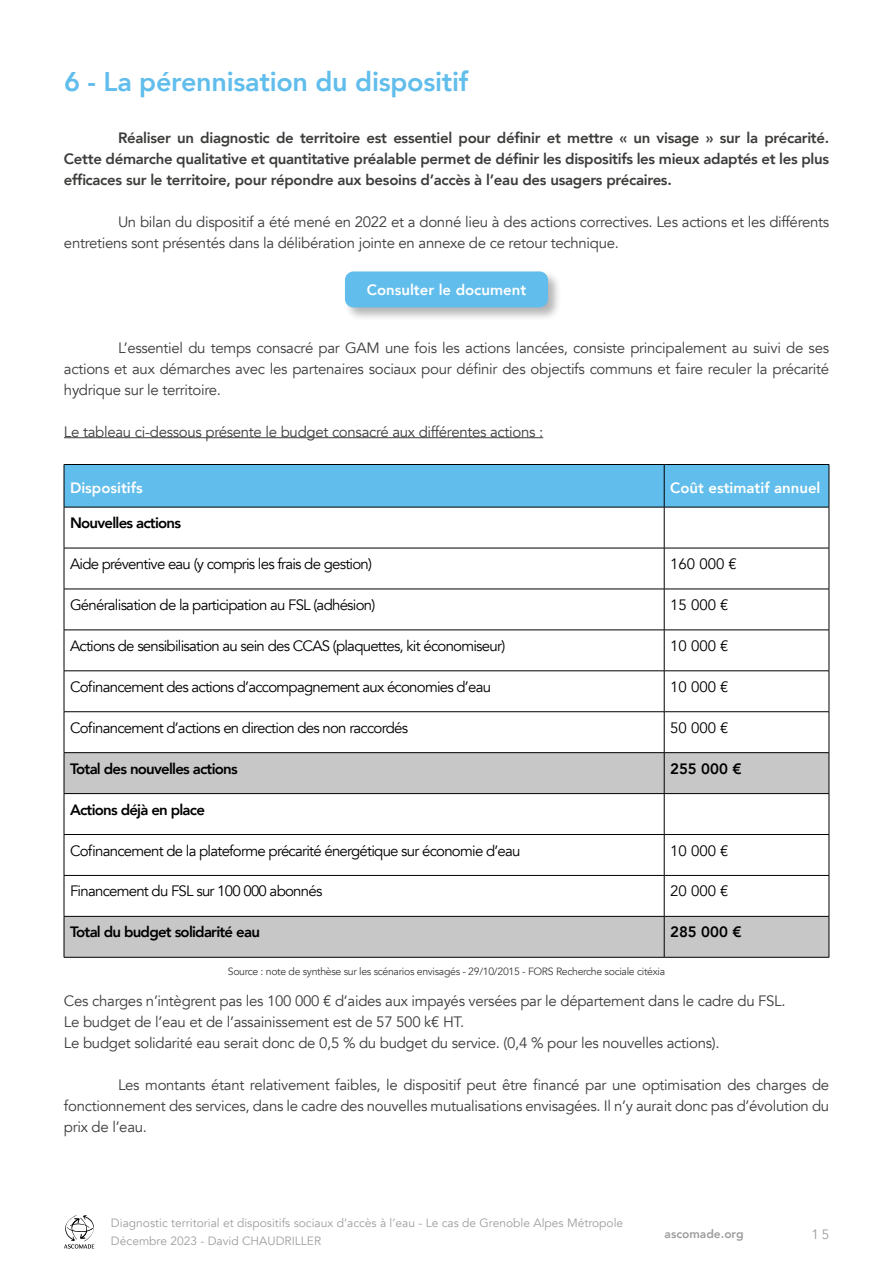
<style>
.page{position:relative;width:893px;height:1263px;background:#fff}
.page>*{position:absolute;margin:0;border:0;box-sizing:border-box;transform-origin:0 0}
.t1{font:800 27px "Avenir";letter-spacing:-.01em;color:#61bdeb}
.t2{font:15px/21px "Avenir";letter-spacing:-.02em;color:#3c3c3b}
.t3{font:15px "Avenir";letter-spacing:-.05em;color:#000}
.t4{font:800 15px/21px "Avenir";letter-spacing:-.02em;color:#3c3c3b;text-align:justify}
.t5{font:800 15px "Avenir";letter-spacing:-.05em;color:#000}
.t6{font:800 15px "Avenir";color:#fff}
.t7{font:13.5px "Avenir";color:#9e9e9e}
.t8{font:12px/18px "Avenir";color:#9e9e9e}
.t9{font:800 12px "Avenir";color:#9e9e9e}
.t10{font:10.5px "Avenir";letter-spacing:-.03em;color:#3c3c3b}
</style>
<div class="page">
<svg style="left:64px;top:1215px;width:30px;height:33px"></svg>
<hr style="left:64px;top:437px;width:479px;height:1px;background:#3c3c3b">
<div style="left:65px;top:465px;width:764px;height:42px;background:#61bdeb"></div>
<svg style="left:65px;top:753px;width:764px;height:204px"></svg>
<hr style="left:64px;top:464px;width:600px;height:1px;background:#000">
<hr style="left:64px;top:465px;width:1px;height:42px;background:#000">
<hr style="left:664px;top:464px;width:165px;height:1px;background:#000">
<hr style="left:664px;top:465px;width:1px;height:42px;background:#000">
<hr style="left:829px;top:465px;width:1px;height:42px;background:#000">
<hr style="left:64px;top:507px;width:600px;height:1px;background:#000">
<hr style="left:64px;top:507px;width:1px;height:41px;background:#000">
<hr style="left:664px;top:507px;width:165px;height:1px;background:#000">
<hr style="left:664px;top:507px;width:1px;height:41px;background:#000">
<hr style="left:829px;top:507px;width:1px;height:41px;background:#000">
<hr style="left:64px;top:548px;width:600px;height:1px;background:#000">
<hr style="left:64px;top:548px;width:1px;height:41px;background:#000">
<hr style="left:664px;top:548px;width:165px;height:1px;background:#000">
<hr style="left:664px;top:548px;width:1px;height:41px;background:#000">
<hr style="left:829px;top:548px;width:1px;height:41px;background:#000">
<hr style="left:64px;top:589px;width:600px;height:1px;background:#000">
<hr style="left:64px;top:589px;width:1px;height:41px;background:#000">
<hr style="left:664px;top:589px;width:165px;height:1px;background:#000">
<hr style="left:664px;top:589px;width:1px;height:41px;background:#000">
<hr style="left:829px;top:589px;width:1px;height:41px;background:#000">
<hr style="left:64px;top:630px;width:600px;height:1px;background:#000">
<hr style="left:64px;top:630px;width:1px;height:41px;background:#000">
<hr style="left:664px;top:630px;width:165px;height:1px;background:#000">
<hr style="left:664px;top:630px;width:1px;height:41px;background:#000">
<hr style="left:829px;top:630px;width:1px;height:41px;background:#000">
<hr style="left:64px;top:670px;width:600px;height:1px;background:#000">
<hr style="left:64px;top:671px;width:1px;height:40px;background:#000">
<hr style="left:664px;top:670px;width:165px;height:1px;background:#000">
<hr style="left:664px;top:671px;width:1px;height:40px;background:#000">
<hr style="left:829px;top:671px;width:1px;height:40px;background:#000">
<hr style="left:64px;top:711px;width:600px;height:1px;background:#000">
<hr style="left:64px;top:712px;width:1px;height:40px;background:#000">
<hr style="left:664px;top:711px;width:165px;height:1px;background:#000">
<hr style="left:664px;top:712px;width:1px;height:40px;background:#000">
<hr style="left:829px;top:712px;width:1px;height:40px;background:#000">
<hr style="left:64px;top:752px;width:600px;height:1px;background:#000">
<hr style="left:64px;top:753px;width:1px;height:40px;background:#000">
<hr style="left:664px;top:752px;width:165px;height:1px;background:#000">
<hr style="left:664px;top:753px;width:1px;height:40px;background:#000">
<hr style="left:829px;top:753px;width:1px;height:40px;background:#000">
<hr style="left:64px;top:793px;width:600px;height:1px;background:#000">
<hr style="left:64px;top:794px;width:1px;height:40px;background:#000">
<hr style="left:664px;top:793px;width:165px;height:1px;background:#000">
<hr style="left:664px;top:794px;width:1px;height:40px;background:#000">
<hr style="left:829px;top:794px;width:1px;height:40px;background:#000">
<hr style="left:64px;top:834px;width:600px;height:1px;background:#000">
<hr style="left:64px;top:835px;width:1px;height:40px;background:#000">
<hr style="left:664px;top:834px;width:165px;height:1px;background:#000">
<hr style="left:664px;top:835px;width:1px;height:40px;background:#000">
<hr style="left:829px;top:835px;width:1px;height:40px;background:#000">
<hr style="left:64px;top:875px;width:600px;height:1px;background:#000">
<hr style="left:64px;top:876px;width:1px;height:40px;background:#000">
<hr style="left:664px;top:875px;width:165px;height:1px;background:#000">
<hr style="left:664px;top:876px;width:1px;height:40px;background:#000">
<hr style="left:829px;top:876px;width:1px;height:40px;background:#000">
<hr style="left:64px;top:916px;width:600px;height:1px;background:#000">
<hr style="left:64px;top:916px;width:1px;height:41px;background:#000">
<hr style="left:664px;top:916px;width:165px;height:1px;background:#000">
<hr style="left:664px;top:916px;width:1px;height:41px;background:#000">
<hr style="left:829px;top:916px;width:1px;height:41px;background:#000">
<hr style="left:64px;top:957px;width:600px;height:1px;background:#000">
<hr style="left:664px;top:957px;width:165px;height:1px;background:#000">
<div style="left:343px;top:269px;width:219px;height:52px;background:#000;opacity:.3"></div>
<div style="left:345px;top:271px;width:203px;height:36px;background:#61bdeb;border-radius:9px"></div>
<h1 class="t1" style="left:64px;top:60px;width:406px">6 - La pérennisation du dispositif</h1>
<p class="t4" style="left:64px;top:127px;width:767px;text-indent:54px">Réaliser un diagnostic de territoire est essentiel pour définir et mettre « un visage » sur la précarité.<br>Cette démarche qualitative et quantitative préalable permet de définir les dispositifs les mieux adaptés et les plus efficaces sur le territoire, pour répondre aux besoins d’accès à l’eau des usagers précaires.</p>
<p class="t2" style="left:64px;top:211px;width:767px;text-indent:54px">Un bilan du dispositif a été mené en 2022 et a donné lieu à des actions correctives. Les actions et les différents entretiens sont présentés dans la délibération jointe en annexe de ce retour technique.</p>
<p class="t6" style="left:367px;top:278px;width:161px">Consulter le document</p>
<p class="t2" style="left:64px;top:337px;width:767px;text-align:justify;text-indent:54px">L’essentiel du temps consacré par GAM une fois les actions lancées, consiste principalement au suivi de ses actions et aux démarches avec les partenaires sociaux pour définir des objectifs communs et faire reculer la précarité hydrique sur le territoire.</p>
<p class="t2" style="left:64px;top:421px;width:481px">Le tableau ci-dessous présente le budget consacré aux différentes actions :</p>
<p class="t6" style="left:70px;top:476px;width:74px">Dispositifs</p>
<p class="t6" style="left:670px;top:476px;width:152px">Coût estimatif annuel</p>
<p class="t5" style="left:70px;top:511px;width:113px">Nouvelles actions</p>
<p class="t3" style="left:70px;top:555px;width:304px">Aide préventive eau (y compris les frais de gestion)</p>
<p class="t3" style="left:670px;top:555px;width:68px">160 000 €</p>
<p class="t3" style="left:70px;top:596px;width:307px">Généralisation de la participation au FSL (adhésion)</p>
<p class="t3" style="left:670px;top:596px;width:60px">15 000 €</p>
<p class="t3" style="left:70px;top:637px;width:437px">Actions de sensibilisation au sein des CCAS (plaquettes, kit économiseur)</p>
<p class="t3" style="left:670px;top:637px;width:60px">10 000 €</p>
<p class="t3" style="left:70px;top:678px;width:423px">Cofinancement des actions d’accompagnement aux économies d’eau</p>
<p class="t3" style="left:670px;top:678px;width:60px">10 000 €</p>
<p class="t3" style="left:70px;top:719px;width:340px">Cofinancement d’actions en direction des non raccordés</p>
<p class="t3" style="left:670px;top:719px;width:60px">50 000 €</p>
<p class="t5" style="left:70px;top:757px;width:169px">Total des nouvelles actions</p>
<p class="t5" style="left:670px;top:757px;width:73px">255 000 €</p>
<p class="t5" style="left:70px;top:798px;width:137px">Actions déjà en place</p>
<p class="t3" style="left:70px;top:841px;width:452px">Cofinancement de la plateforme précarité énergétique sur économie d’eau</p>
<p class="t3" style="left:670px;top:841px;width:60px">10 000 €</p>
<p class="t3" style="left:70px;top:882px;width:254px">Financement du FSL sur 100 000 abonnés</p>
<p class="t3" style="left:670px;top:882px;width:60px">20 000 €</p>
<p class="t5" style="left:70px;top:920px;width:191px">Total du budget solidarité eau</p>
<p class="t5" style="left:670px;top:920px;width:73px">285 000 €</p>
<p class="t10" style="left:228px;top:965px;width:439px">Source : note de synthèse sur les scénarios envisagés - 29/10/2015 - FORS Recherche sociale citéxia</p>
<p class="t2" style="left:64px;top:990px;width:723px">Ces charges n’intègrent pas les 100 000 € d’aides aux impayés versées par le département dans le cadre du FSL.<br>Le budget de l’eau et de l’assainissement est de 57 500 k€ HT.<br>Le budget solidarité eau serait donc de 0,5 % du budget du service. (0,4 % pour les nouvelles actions).</p>
<p class="t2" style="left:64px;top:1074px;width:767px;text-align:justify;text-indent:54px">Les montants étant relativement faibles, le dispositif peut être financé par une optimisation des charges de fonctionnement des services, dans le cadre des nouvelles mutualisations envisagées. Il n’y aurait donc pas d’évolution du prix de l’eau.</p>
<p class="t8" style="left:111px;top:1214px;width:514px">Diagnostic territorial et dispositifs sociaux d’accès à l’eau - Le cas de Grenoble Alpes Métropole<br>Décembre 2023 - David CHAUDRILLER</p>
<p class="t9" style="left:665px;top:1224px;width:81px">ascomade.org</p>
<p class="t7" style="left:811px;top:1226px;width:19px">15</p>
</div>
